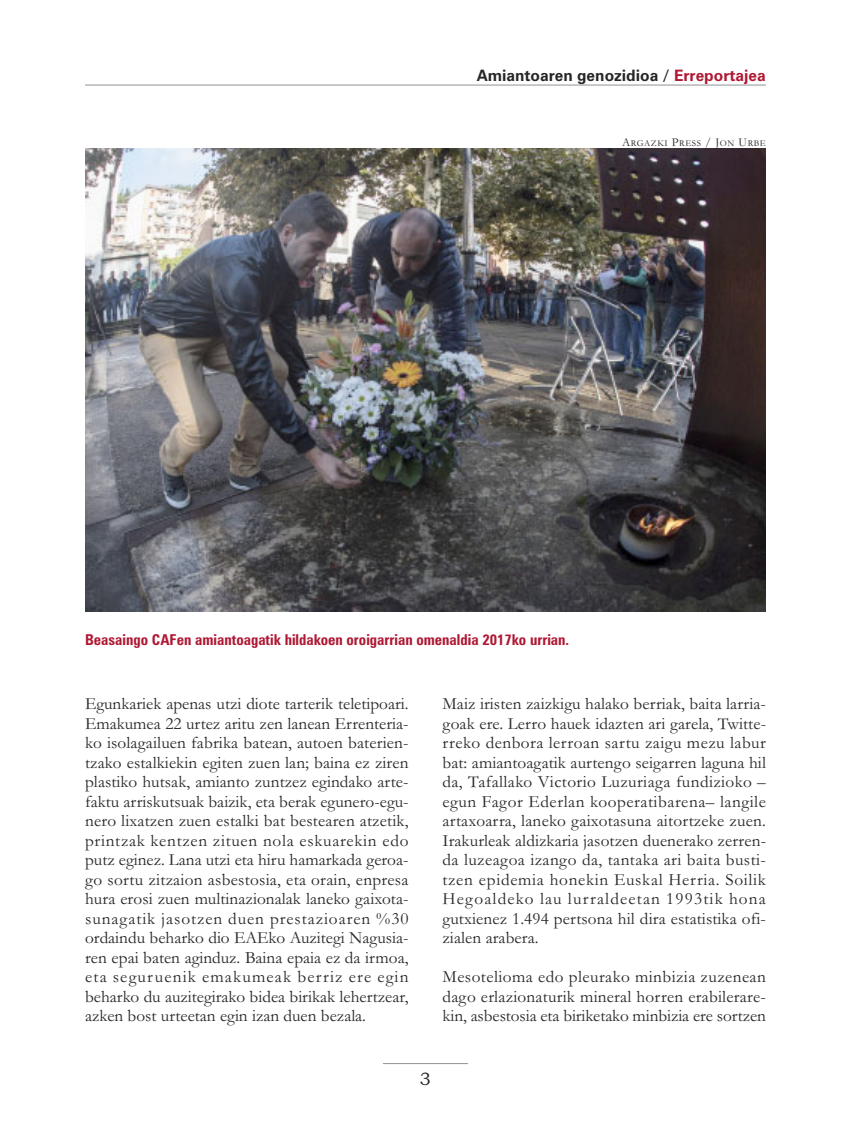
<style>
.page{position:relative;width:851px;height:1127px;background:#fff}
.page>*{position:absolute;margin:0;border:0;box-sizing:border-box;transform-origin:0 0}
.t1{font:18px "Bookman Old Style";color:#272627}
.t2{font:17.25px/19.5px "Garamond";color:#272627;text-align:justify}
.t3{font:700 15.75px "Zurich BT";color:#272627}
.t4{font:700 condensed 15px "Zurich BT";color:#ae1833}
.t5{font:9px "Garamond";letter-spacing:.06em;color:#272627}
.s1{color:#ae1833}
.s2{font-size:12px}
</style>
<div class="page">
<hr style="left:383px;top:1063px;width:85px;height:1px;background:#939393">
<hr style="left:85px;top:85px;width:680px;height:1px;background:#939393">
<img style="left:85px;top:149px;width:680px;height:463px">
<p class="t3" style="left:476px;top:69px;width:291px">Amiantoaren genozidioa / <span class="s1">Erreportajea</span></p>
<p class="t5" style="left:622px;top:140px;width:145px"><span class="s2">A</span>RGAZKI <span class="s2">P</span>RESS <span class="s2">/ J</span>ON <span class="s2">U</span>RBE</p>
<p class="t4" style="left:85px;top:634px;width:485px">Beasaingo CAFen amiantoagatik hildakoen oroigarrian omenaldia 2017ko urrian.</p>
<p class="t2" style="left:85px;top:696px;width:325px">Egunkariek apenas utzi diote tarterik teletipoari.<br>Emakumea 22 urtez aritu zen lanean Errenteria&shy;ko isolagailuen fabrika batean, autoen baterien&shy;tzako estalkiekin egiten zuen lan; baina ez ziren plastiko hutsak, amianto zuntzez egindako arte&shy;faktu arriskutsuak baizik, eta berak egunero-egu&shy;nero lixatzen zuen estalki bat bestearen atzetik, printzak kentzen zituen nola eskuarekin edo putz eginez. Lana utzi eta hiru hamarkada geroa&shy;go sortu zitzaion asbestosia, eta orain, enpresa hura erosi zuen multinazionalak laneko gaixota&shy;sunagatik jasotzen duen prestazioaren %30 ordaindu beharko dio EAEko Auzitegi Nagusia&shy;ren epai baten aginduz. Baina epaia ez da irmoa, eta seguruenik emakumeak berriz ere egin beharko du auzitegirako bidea birikak lehertzear, azken bost urteetan egin izan duen bezala.</p>
<p class="t2" style="left:442px;top:696px;width:325px">Maiz iristen zaizkigu halako berriak, baita larria&shy;goak ere. Lerro hauek idazten ari garela, Twitte&shy;rreko denbora lerroan sartu zaigu mezu labur bat: amiantoagatik aurtengo seigarren laguna hil da, Tafallako Victorio Luzuriaga fundizioko – egun Fagor Ederlan kooperatibarena– langile artaxoarra, laneko gaixotasuna aitortzeke zuen.<br>Irakurleak aldizkaria jasotzen duenerako zerren&shy;da luzeagoa izango da, tantaka ari baita busti&shy;tzen epidemia honekin Euskal Herria. Soilik Hegoaldeko lau lurraldeetan 1993tik hona gutxienez 1.494 pertsona hil dira estatistika ofi&shy;zialen arabera.</p>
<p class="t2" style="left:442px;top:969px;width:325px">Mesotelioma edo pleurako minbizia zuzenean dago erlazionaturik mineral horren erabilerare&shy;kin, asbestosia eta biriketako minbizia ere sortzen</p>
<p class="t1" style="left:420px;top:1068px;width:13px">3</p>
</div>
